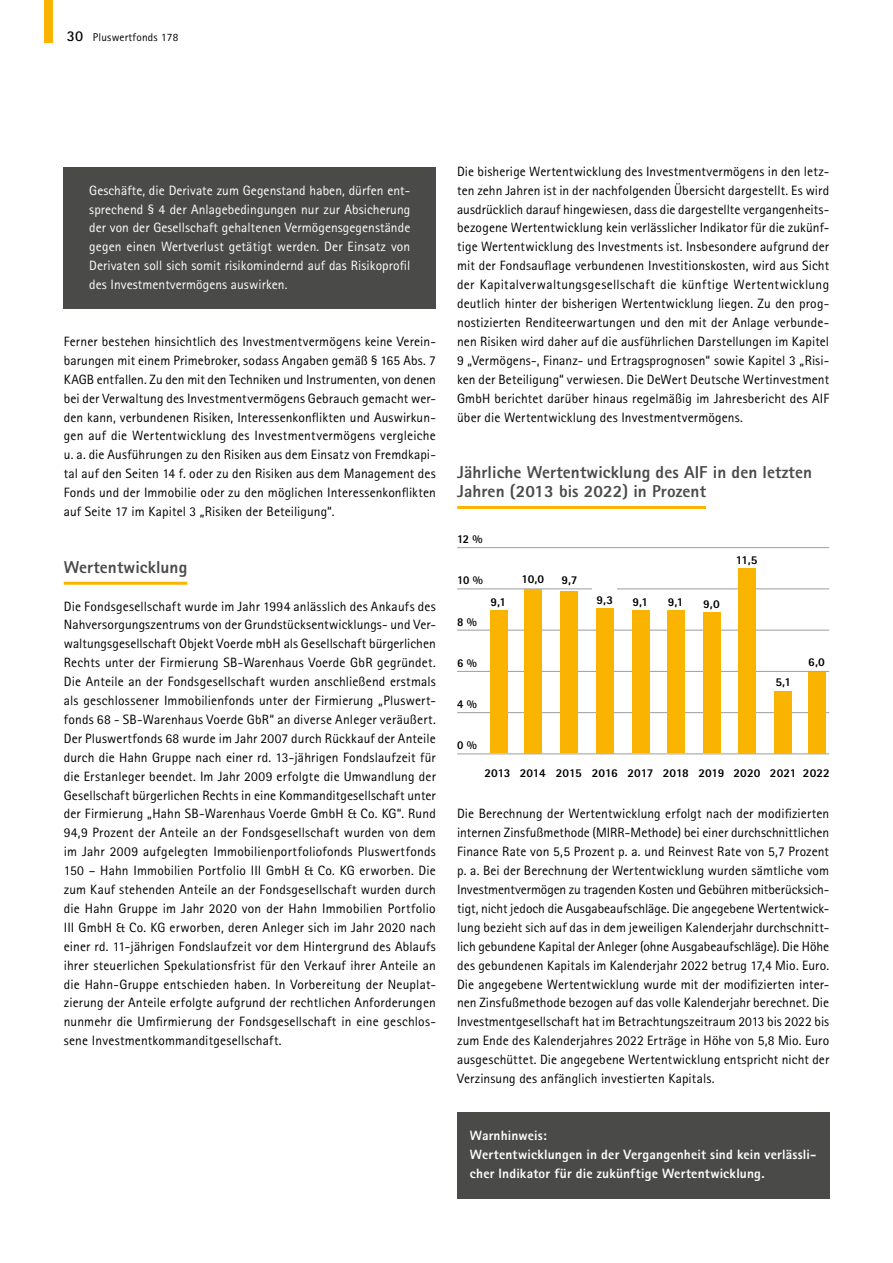
<style>
.page{position:relative;width:893px;height:1263px;background:#fff}
.page>*{position:absolute;margin:0;border:0;box-sizing:border-box;transform-origin:0 0}
.t1{font:800 17.25px/18.8px "Rotis Sans Serif Std";letter-spacing:.005em;color:#4a4a49}
.t2{font:13.5px/18.9px "Rotis Sans Serif Std";letter-spacing:.01em;color:#000;text-align:justify}
.t3{font:13.5px/18.9px "Rotis Sans Serif Std";letter-spacing:.005em;color:#fff;text-align:justify}
.t4{font:800 13.5px/18.9px "Rotis Sans Serif Std";letter-spacing:.01em;color:#fff}
.t5{font:800 12px "Rotis Sans Serif Std";letter-spacing:-.015em;color:#000}
.t6{font:800 12px "Rotis Sans Serif Std";letter-spacing:-.015em;color:#000;scale:.95 1}
.t7{font:11.25px "Rotis Sans Serif Std";letter-spacing:.02em;color:#000}
.s1{font-weight:700;font-size:15px}
</style>
<div class="page">
<div style="left:457px;top:1112px;width:372px;height:86px;background:#4a4a49"></div>
<div style="left:64px;top:167px;width:372px;height:141px;background:#4a4a49"></div>
<hr style="left:64px;top:582px;width:123px;height:3px;background:#fab400">
<hr style="left:457px;top:506px;width:249px;height:3px;background:#fab400">
<hr style="left:457px;top:547px;width:372px;height:1px;background:#9d9d9c">
<hr style="left:457px;top:588px;width:372px;height:1px;background:#9d9d9c">
<hr style="left:457px;top:630px;width:372px;height:1px;background:#9d9d9c">
<hr style="left:457px;top:671px;width:372px;height:1px;background:#9d9d9c">
<hr style="left:457px;top:712px;width:372px;height:1px;background:#9d9d9c">
<hr style="left:457px;top:753px;width:372px;height:1px;background:#9d9d9c">
<div style="left:44px;top:0;width:9px;height:43px;background:#fab400"></div>
<div style="left:490px;top:610px;width:17px;height:143px;background:#fab400"></div>
<div style="left:597px;top:608px;width:17px;height:145px;background:#fab400"></div>
<div style="left:632px;top:610px;width:17px;height:143px;background:#fab400"></div>
<div style="left:667px;top:610px;width:17px;height:143px;background:#fab400"></div>
<div style="left:703px;top:612px;width:17px;height:141px;background:#fab400"></div>
<div style="left:775px;top:691px;width:17px;height:62px;background:#fab400"></div>
<div style="left:808px;top:672px;width:17px;height:81px;background:#fab400"></div>
<div style="left:738px;top:568px;width:17px;height:185px;background:#fab400"></div>
<div style="left:524px;top:589px;width:17px;height:164px;background:#fab400"></div>
<div style="left:561px;top:592px;width:17px;height:161px;background:#fab400"></div>
<p class="t7" style="left:67px;top:31px;width:113px"><span class="s1">30</span> Pluswertfonds 178</p>
<p class="t3" style="left:89px;top:181px;width:323px">Geschäfte, die Derivate zum Gegenstand haben, dürfen ent&shy;sprechend § 4 der Anlagebedingungen nur zur Absicherung der von der Gesellschaft gehaltenen Vermögensgegenstände gegen einen Wertverlust getätigt werden. Der Einsatz von Derivaten soll sich somit risikomindernd auf das Risikoprofil des Investmentvermögens auswirken.</p>
<p class="t2" style="left:64px;top:332px;width:374px">Ferner bestehen hinsichtlich des Investmentvermögens keine Verein&shy;barungen mit einem Primebroker, sodass Angaben gemäß § 165 Abs. 7<br>KAGB entfallen. Zu den mit den Techniken und Instrumenten, von denen bei der Verwaltung des Investmentvermögens Gebrauch gemacht wer&shy;den kann, verbundenen Risiken, Interessenkonflikten und Auswirkun&shy;gen auf die Wertentwicklung des Investmentvermögens vergleiche u. a. die Ausführungen zu den Risiken aus dem Einsatz von Fremdkapi&shy;tal auf den Seiten 14 f. oder zu den Risiken aus dem Management des Fonds und der Immobilie oder zu den möglichen Interessenkonflikten auf Seite 17 im Kapitel 3 „Risiken der Beteiligung“.</p>
<p class="t1" style="left:64px;top:557px;width:125px">Wertentwicklung</p>
<p class="t2" style="left:64px;top:596px;width:374px">Die Fondsgesellschaft wurde im Jahr 1994 anlässlich des Ankaufs des Nahversorgungszentrums von der Grundstücksentwicklungs- und Ver&shy;waltungsgesellschaft Objekt Voerde mbH als Gesellschaft bürgerlichen Rechts unter der Firmierung SB-Warenhaus Voerde GbR gegründet.<br>Die Anteile an der Fondsgesellschaft wurden anschließend erstmals als geschlossener Immobilienfonds unter der Firmierung „Pluswert&shy;fonds 68 - SB-Warenhaus Voerde GbR“ an diverse Anleger veräußert.<br>Der Pluswertfonds 68 wurde im Jahr 2007 durch Rückkauf der Anteile durch die Hahn Gruppe nach einer rd. 13-jährigen Fondslaufzeit für die Erstanleger beendet. Im Jahr 2009 erfolgte die Umwandlung der Gesellschaft bürgerlichen Rechts in eine Kommanditgesellschaft unter der Firmierung „Hahn SB-Warenhaus Voerde GmbH &amp; Co. KG“. Rund 94,9 Prozent der Anteile an der Fondsgesellschaft wurden von dem im Jahr 2009 aufgelegten Immobilienportfoliofonds Pluswertfonds 150 – Hahn Immobilien Portfolio III GmbH &amp; Co. KG erworben. Die zum Kauf stehenden Anteile an der Fondsgesellschaft wurden durch die Hahn Gruppe im Jahr 2020 von der Hahn Immobilien Portfolio III GmbH &amp; Co. KG erworben, deren Anleger sich im Jahr 2020 nach einer rd. 11-jährigen Fondslaufzeit vor dem Hintergrund des Ablaufs ihrer steuerlichen Spekulationsfrist für den Verkauf ihrer Anteile an die Hahn-Gruppe entschieden haben. In Vorbereitung der Neuplat&shy;zierung der Anteile erfolgte aufgrund der rechtlichen Anforderungen nunmehr die Umfirmierung der Fondsgesellschaft in eine geschlos&shy;sene Investmentkommanditgesellschaft.</p>
<p class="t2" style="left:457px;top:162px;width:374px">Die bisherige Wertentwicklung des Investmentvermögens in den letz&shy;ten zehn Jahren ist in der nachfolgenden Übersicht dargestellt. Es wird ausdrücklich darauf hingewiesen, dass die dargestellte vergangenheits&shy;bezogene Wertentwicklung kein verlässlicher Indikator für die zukünf&shy;tige Wertentwicklung des Investments ist. Insbesondere aufgrund der mit der Fondsauflage verbundenen Investitionskosten, wird aus Sicht der Kapitalverwaltungsgesellschaft die künftige Wertentwicklung deutlich hinter der bisherigen Wertentwicklung liegen. Zu den prog&shy;nostizierten Renditeerwartungen und den mit der Anlage verbunde&shy;nen Risiken wird daher auf die ausführlichen Darstellungen im Kapitel 9 „Vermögens-, Finanz- und Ertragsprognosen“ sowie Kapitel 3 „Risi&shy;ken der Beteiligung“ verwiesen. Die DeWert Deutsche Wertinvestment GmbH berichtet darüber hinaus regelmäßig im Jahresbericht des AIF über die Wertentwicklung des Investmentvermögens.</p>
<p class="t1" style="left:457px;top:463px;width:356px">Jährliche Wertentwicklung des AIF in den letzten<br>Jahren (2013 bis 2022) in Prozent</p>
<p class="t6" style="left:457px;top:531px;width:28px">12 %</p>
<p class="t6" style="left:457px;top:572px;width:29px">10 %</p>
<p class="t6" style="left:457px;top:614px;width:22px">8 %</p>
<p class="t6" style="left:457px;top:655px;width:22px">6 %</p>
<p class="t6" style="left:457px;top:696px;width:22px">4 %</p>
<p class="t6" style="left:457px;top:737px;width:22px">0 %</p>
<p class="t5" style="left:736px;top:552px;width:23px">11,5</p>
<p class="t5" style="left:522px;top:572px;width:24px">10,0</p>
<p class="t5" style="left:561px;top:573px;width:18px">9,7</p>
<p class="t5" style="left:491px;top:595px;width:17px">9,1</p>
<p class="t5" style="left:597px;top:592px;width:18px">9,3</p>
<p class="t5" style="left:633px;top:595px;width:17px">9,1</p>
<p class="t5" style="left:668px;top:595px;width:17px">9,1</p>
<p class="t5" style="left:703px;top:597px;width:18px">9,0</p>
<p class="t5" style="left:808px;top:654px;width:18px">6,0</p>
<p class="t5" style="left:775px;top:675px;width:17px">5,1</p>
<p class="t5" style="left:484px;top:765px;width:347px">2013 2014 2015 2016 2017 2018 2019 2020 2021 2022</p>
<p class="t2" style="left:457px;top:804px;width:374px">Die Berechnung der Wertentwicklung erfolgt nach der modifizierten internen Zinsfußmethode (MIRR-Methode) bei einer durchschnittlichen Finance Rate von 5,5 Prozent p. a. und Reinvest Rate von 5,7 Prozent p. a. Bei der Berechnung der Wertentwicklung wurden sämtliche vom Investmentvermögen zu tragenden Kosten und Gebühren mitberücksich&shy;tigt, nicht jedoch die Ausgabeaufschläge. Die angegebene Wertentwick&shy;lung bezieht sich auf das in dem jeweiligen Kalenderjahr durchschnitt&shy;lich gebundene Kapital der Anleger (ohne Ausgabeaufschläge). Die Höhe des gebundenen Kapitals im Kalenderjahr 2022 betrug 17,4 Mio. Euro.<br>Die angegebene Wertentwicklung wurde mit der modifizierten inter&shy;nen Zinsfußmethode bezogen auf das volle Kalenderjahr berechnet. Die Investmentgesellschaft hat im Betrachtungszeitraum 2013 bis 2022 bis zum Ende des Kalenderjahres 2022 Erträge in Höhe von 5,8 Mio. Euro ausgeschüttet. Die angegebene Wertentwicklung entspricht nicht der Verzinsung des anfänglich investierten Kapitals.</p>
<p class="t4" style="left:470px;top:1125px;width:348px">Warnhinweis:<br>Wertentwicklungen in der Vergangenheit sind kein verlässli&shy;cher Indikator für die zukünftige Wertentwicklung.</p>
</div>
